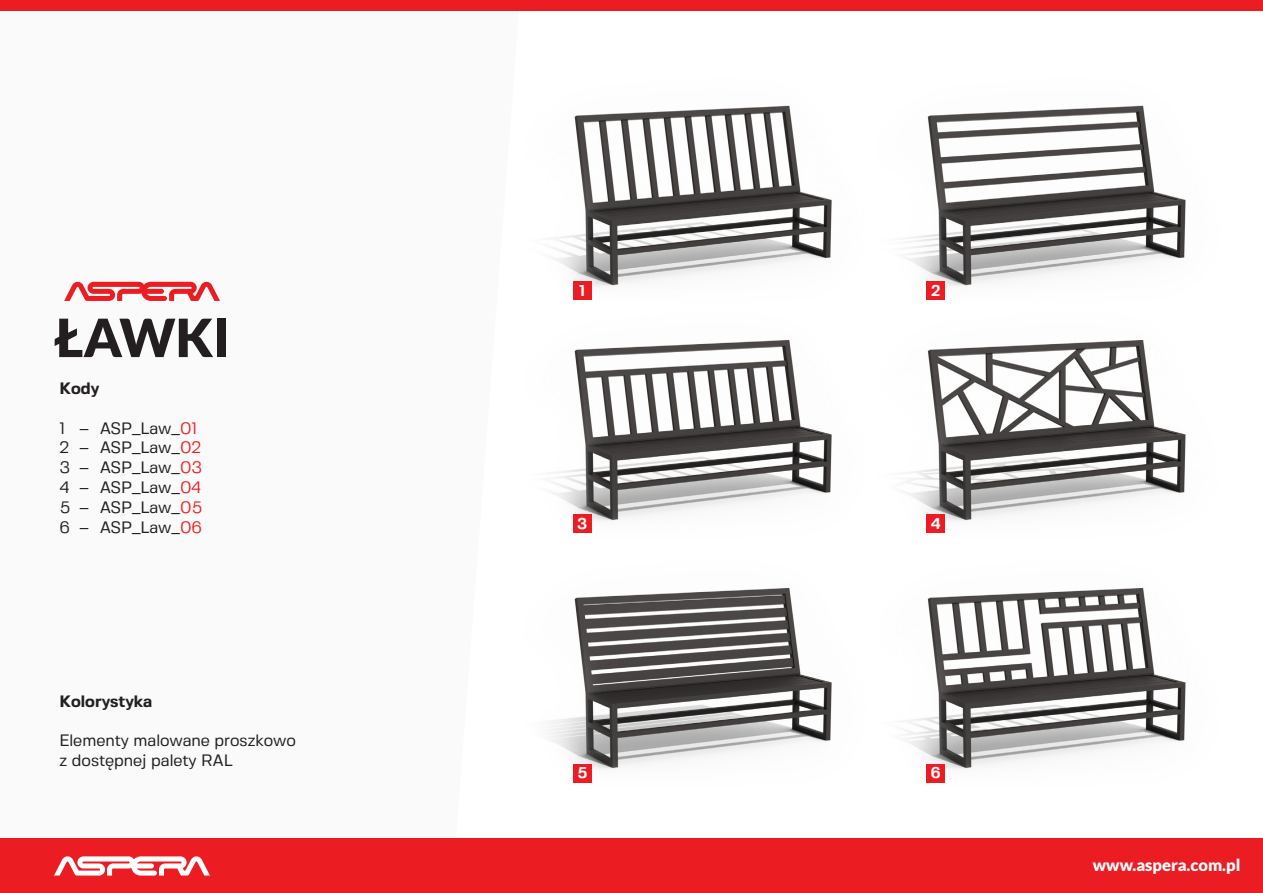
<style>
.page{position:relative;width:1263px;height:893px;background:#fff}
.page>*{position:absolute;margin:0;border:0;box-sizing:border-box;transform-origin:0 0}
.t1{font:900 52.8px "Lato";color:#231f20}
.t2{font:16.5px/19.8px "Fivo Sans";color:#231f20}
.t3{font:900 16.5px "Lato";color:#fff}
.t4{font:700 16.5px "Fivo Sans";color:#231f20}
.t5{font:700 15.6px "Fivo Sans";color:#fff}
.s1{color:#ee2123}
</style>
<div class="page">
<img style="left:552px;top:105px;width:634px;height:181px">
<img style="left:552px;top:340px;width:634px;height:181px">
<img style="left:549px;top:587px;width:637px;height:196px">
<div style="left:0;top:839px;width:1263px;height:54px;background:#eb1d23"></div>
<div style="left:0;top:0;width:1263px;height:10px;background:#eb1d23"></div>
<div style="left:573px;top:281px;width:19px;height:19px;background:#eb1d23"></div>
<div style="left:573px;top:514px;width:19px;height:19px;background:#eb1d23"></div>
<div style="left:573px;top:764px;width:19px;height:18px;background:#eb1d23"></div>
<div style="left:926px;top:281px;width:19px;height:19px;background:#eb1d23"></div>
<div style="left:926px;top:514px;width:19px;height:19px;background:#eb1d23"></div>
<div style="left:926px;top:764px;width:19px;height:18px;background:#eb1d23"></div>
<svg style="left:54px;top:856px;width:156px;height:20px"></svg>
<svg style="left:64px;top:282px;width:156px;height:19px"></svg>
<p class="t1" style="left:54px;top:307px;width:178px">ŁAWKI</p>
<p class="t4" style="left:60px;top:378px;width:41px">Kody</p>
<p class="t2" style="left:60px;top:418px;width:143px">1 – ASP_Law_<span class="s1">01<br></span>2 – ASP_Law_<span class="s1">02</span></p>
<p class="t2" style="left:60px;top:457px;width:144px;text-align:justify">3 – ASP_Law_<span class="s1">03<br></span>4 – ASP_Law_<span class="s1">04<br></span>5 – ASP_Law_<span class="s1">05<br></span>6 – ASP_Law_<span class="s1">06</span></p>
<p class="t4" style="left:60px;top:691px;width:94px">Kolorystyka</p>
<p class="t2" style="left:60px;top:731px;width:238px">Elementy malowane proszkowo</p>
<p class="t2" style="left:60px;top:750px;width:175px">z dostępnej palety RAL</p>
<p class="t5" style="left:579px;top:281px;width:7px">1</p>
<p class="t5" style="left:577px;top:514px;width:12px">3</p>
<p class="t5" style="left:577px;top:763px;width:12px">5</p>
<p class="t5" style="left:931px;top:281px;width:10px">2</p>
<p class="t5" style="left:931px;top:514px;width:11px">4</p>
<p class="t5" style="left:931px;top:763px;width:11px">6</p>
<p class="t3" style="left:1093px;top:855px;width:149px">www.aspera.com.pl</p>
</div>
